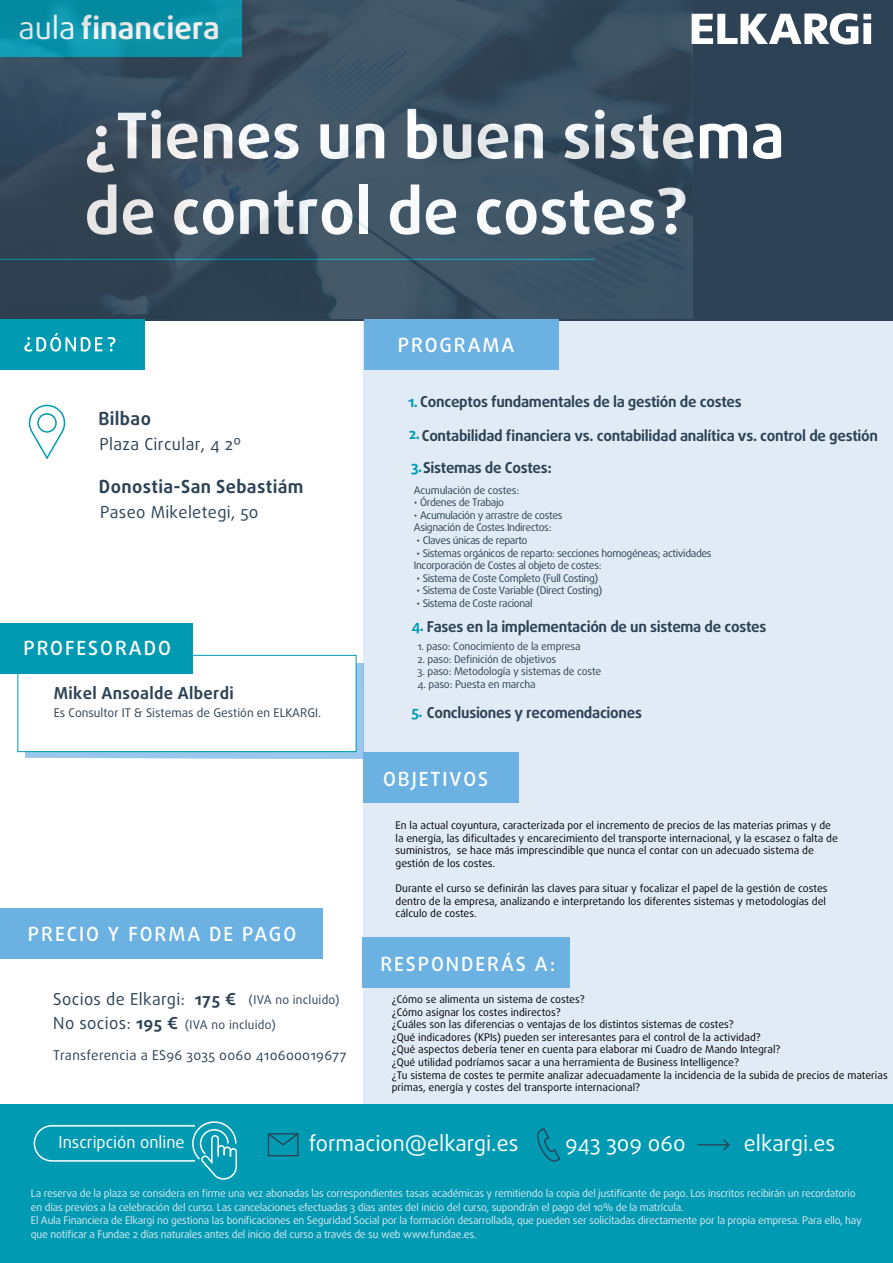
<style>
.page{position:relative;width:893px;height:1263px;background:#fff}
.page>*{position:absolute;margin:0;border:0;box-sizing:border-box;transform-origin:0 0}
.t1{font:700 63px/75.6px "Daxline Pro";color:#fff}
.t2{font:700 30.9px "Daxline Pro";color:#fff}
.t3{font:21.6px "Daxline Pro";color:#fff}
.t4{font:500 19.5px "Daxline Pro";letter-spacing:.1em;color:#fff}
.t5{font:700 18px "Daxline Pro";letter-spacing:.02em;color:#2c4255}
.t6{font:16.5px "Daxline Pro";letter-spacing:.02em;color:#2c4255}
.t7{font:700 16.5px "Daxline Pro";letter-spacing:.02em;color:#2c4255}
.t8{font:16.5px "Daxline Pro";color:#fff}
.t9{font:700 15px "Daxline Pro";letter-spacing:-.02em;color:#2c4255}
.t10{font:13.5px "Daxline Pro";letter-spacing:.02em;color:#2c4255}
.t11{font:12px "Daxline Pro";letter-spacing:.02em;color:#2c4255}
.t12{font:12px "Daxline Pro";color:#2c4255}
.t13{font:10.5px/12.6px "Daxline Pro";color:#000}
.t14{font:10.5px/13.5px "Daxline Pro";letter-spacing:-.02em;color:#deeaf4}
.t15{font:10.5px/12.6px "Daxline Pro";letter-spacing:-.035em;color:#2c4255}
.s1{font-weight:400}
.s2{font-weight:700}
.s3{font-size:16.5px}
.s4{font-weight:700;font-size:16.5px}
.s5{color:#009ab2}
</style>
<div class="page">
<div style="left:364px;top:319px;width:529px;height:785px;background:#e0ebf5"></div>
<svg style="left:25px;top:662px;width:339px;height:97px;background:#9ac8ea"></svg>
<div style="left:18px;top:655px;width:338px;height:95px;background:#fff"></div>
<div style="left:18px;top:655px;width:338px;height:97px;border:1px solid #009ab2"></div>
<div style="left:0;top:1104px;width:893px;height:159px;background:#009ab2"></div>
<div style="left:0;top:0;width:893px;height:320px;background:#2d4355"></div>
<div style="left:364px;top:319px;width:194px;height:50px;background:#6bb1e2"></div>
<div style="left:0;top:319px;width:145px;height:50px;background:#009ab2"></div>
<svg style="left:24px;top:333px;width:92px;height:19px"></svg>
<div style="left:0;top:623px;width:193px;height:50px;background:#009ab2"></div>
<div style="left:0;top:909px;width:323px;height:50px;background:#6bb1e2"></div>
<svg style="left:692px;top:13px;width:179px;height:31px"></svg>
<svg style="left:33px;top:1121px;width:204px;height:59px"></svg>
<hr style="left:698px;top:1144px;width:30px;height:1px;background:#2c4255">
<svg style="left:723px;top:1139px;width:7px;height:11px"></svg>
<svg style="left:537px;top:1128px;width:24px;height:34px"></svg>
<div style="left:268px;top:1133px;width:30px;height:23px;border:1px solid #2c4255"></div>
<svg style="left:267px;top:1133px;width:32px;height:13px"></svg>
<div style="left:363px;top:753px;width:155px;height:50px;background:#6bb1e2"></div>
<div style="left:362px;top:938px;width:208px;height:50px;background:#6bb1e2"></div>
<img style="left:0;top:0;width:692px;height:319px">
<svg style="left:28px;top:404px;width:38px;height:56px"></svg>
<h2 class="t2" style="left:18px;top:8px;width:203px"><span class="s1">aula</span> financiera</h2>
<h1 class="t1" style="left:84px;top:99px;width:702px">¿Tienes un buen sistema de control de costes?</h1>
<h3 class="t5" style="left:98px;top:406px;width:54px">Bilbao</h3>
<h3 class="t6" style="left:100px;top:433px;width:143px">Plaza Circular, 4 2º</h3>
<h3 class="t5" style="left:99px;top:474px;width:206px">Donostia-San Sebastiám</h3>
<h3 class="t6" style="left:100px;top:501px;width:160px">Paseo Mikeletegi, 50</h3>
<h3 class="t4" style="left:23px;top:635px;width:149px">PROFESORADO</h3>
<h3 class="t7" style="left:54px;top:682px;width:181px">Mikel Ansoalde Alberdi</h3>
<p class="t12" style="left:54px;top:705px;width:269px">Es Consultor IT &amp; Sistemas de Gestión en ELKARGI.</p>
<h3 class="t4" style="left:28px;top:920px;width:270px">PRECIO Y FORMA DE PAGO</h3>
<h3 class="t6" style="left:53px;top:988px;width:184px">Socios de Elkargi: <span class="s2">175 €</span></h3>
<p class="t11" style="left:53px;top:1017px;width:224px"><span class="s3">No socios:</span> <span class="s4">195 €</span> (IVA no incluido)</p>
<p class="t10" style="left:53px;top:1046px;width:295px">Transferencia a ES96 3035 0060 410600019677</p>
<p class="t11" style="left:249px;top:991px;width:93px">(IVA no incluido)</p>
<h3 class="t4" style="left:398px;top:332px;width:118px">PROGRAMA</h3>
<h3 class="t9" style="left:408px;top:392px;width:335px"><span class="s5">1.</span> Conceptos fundamentales de la gestión de costes</h3>
<h3 class="t9" style="left:409px;top:425px;width:471px"><span class="s5">2.</span>Contabilidad financiera vs. contabilidad analítica vs. control de gestión</h3>
<h3 class="t9" style="left:411px;top:458px;width:142px"><span class="s5">3.</span>Sistemas de Costes:</h3>
<p class="t15" style="left:414px;top:484px;width:107px">Acumulación de costes:</p>
<p class="t15" style="left:414px;top:496px;width:92px">• Órdenes de Trabajo</p>
<p class="t15" style="left:414px;top:509px;width:150px">• Acumulación y arrastre de costes<br>Asignación de Costes Indirectos:</p>
<p class="t15" style="left:417px;top:534px;width:112px">• Claves únicas de reparto</p>
<p class="t15" style="left:414px;top:547px;width:299px">• Sistemas orgánicos de reparto: secciones homogéneas; actividades<br>Incorporación de Costes al objeto de costes:</p>
<p class="t15" style="left:417px;top:572px;width:183px">• Sistema de Coste Completo (Full Costing)</p>
<p class="t15" style="left:417px;top:584px;width:187px">• Sistema de Coste Variable (Direct Costing)</p>
<p class="t15" style="left:417px;top:597px;width:118px">• Sistema de Coste racional</p>
<h3 class="t9" style="left:411px;top:617px;width:357px"><span class="s5">4.</span> Fases en la implementación de un sistema de costes</h3>
<p class="t15" style="left:417px;top:640px;width:165px">1. paso: Conocimiento de la empresa</p>
<p class="t15" style="left:417px;top:653px;width:140px">2. paso: Definición de objetivos</p>
<p class="t15" style="left:417px;top:665px;width:185px">3. paso: Metodología y sistemas de coste</p>
<p class="t15" style="left:417px;top:678px;width:120px">4. paso: Puesta en marcha</p>
<h3 class="t9" style="left:411px;top:703px;width:232px"><span class="s5">5.</span> Conclusiones y recomendaciones</h3>
<h3 class="t4" style="left:383px;top:766px;width:107px">OBJETIVOS</h3>
<p class="t13" style="left:396px;top:819px;width:444px">En la actual coyuntura, caracterizada por el incremento de precios de las materias primas y de la energía, las dificultades y encarecimiento del transporte internacional, y la escasez o falta de suministros, se hace más imprescindible que nunca el contar con un adecuado sistema de gestión de los costes.</p>
<p class="t13" style="left:396px;top:882px;width:434px">Durante el curso se definirán las claves para situar y focalizar el papel de la gestión de costes dentro de la empresa, analizando e interpretando los diferentes sistemas y metodologías del cálculo de costes.</p>
<h3 class="t4" style="left:380px;top:951px;width:177px">RESPONDERÁS A:</h3>
<p class="t13" style="left:392px;top:993px;width:498px">¿Cómo se alimenta un sistema de costes?<br>¿Cómo asignar los costes indirectos?<br>¿Cuáles son las diferencias o ventajas de los distintos sistemas de costes?<br>¿Qué indicadores (KPIs) pueden ser interesantes para el control de la actividad?<br>¿Qué aspectos debería tener en cuenta para elaborar mi Cuadro de Mando Integral?<br>¿Qué utilidad podríamos sacar a una herramienta de Business Intelligence?<br>¿Tu sistema de costes te permite analizar adecuadamente la incidencia de la subida de precios de materias primas, energía y costes del transporte internacional?</p>
<h3 class="t8" style="left:59px;top:1131px;width:128px">Inscripción online</h3>
<h3 class="t3" style="left:309px;top:1129px;width:211px">formacion@elkargi.es</h3>
<h3 class="t3" style="left:565px;top:1129px;width:122px">943 309 060</h3>
<h3 class="t3" style="left:744px;top:1129px;width:93px">elkargi.es</h3>
<p class="t14" style="left:31px;top:1186px;width:832px">La reserva de la plaza se considera en firme una vez abonadas las correspondientes tasas académicas y remitiendo la copia del justificante de pago. Los inscritos recibirán un recordatorio en días previos a la celebración del curso. Las cancelaciones efectuadas 3 días antes del inicio del curso, supondrán el pago del 10% de la matrícula.<br>El Aula Financiera de Elkargi no gestiona las bonificaciones en Seguridad Social por la formación desarrollada, que pueden ser solicitadas directamente por la propia empresa. Para ello, hay que notificar a Fundae 2 días naturales antes del inicio del curso a través de su web www.fundae.es.</p>
</div>
